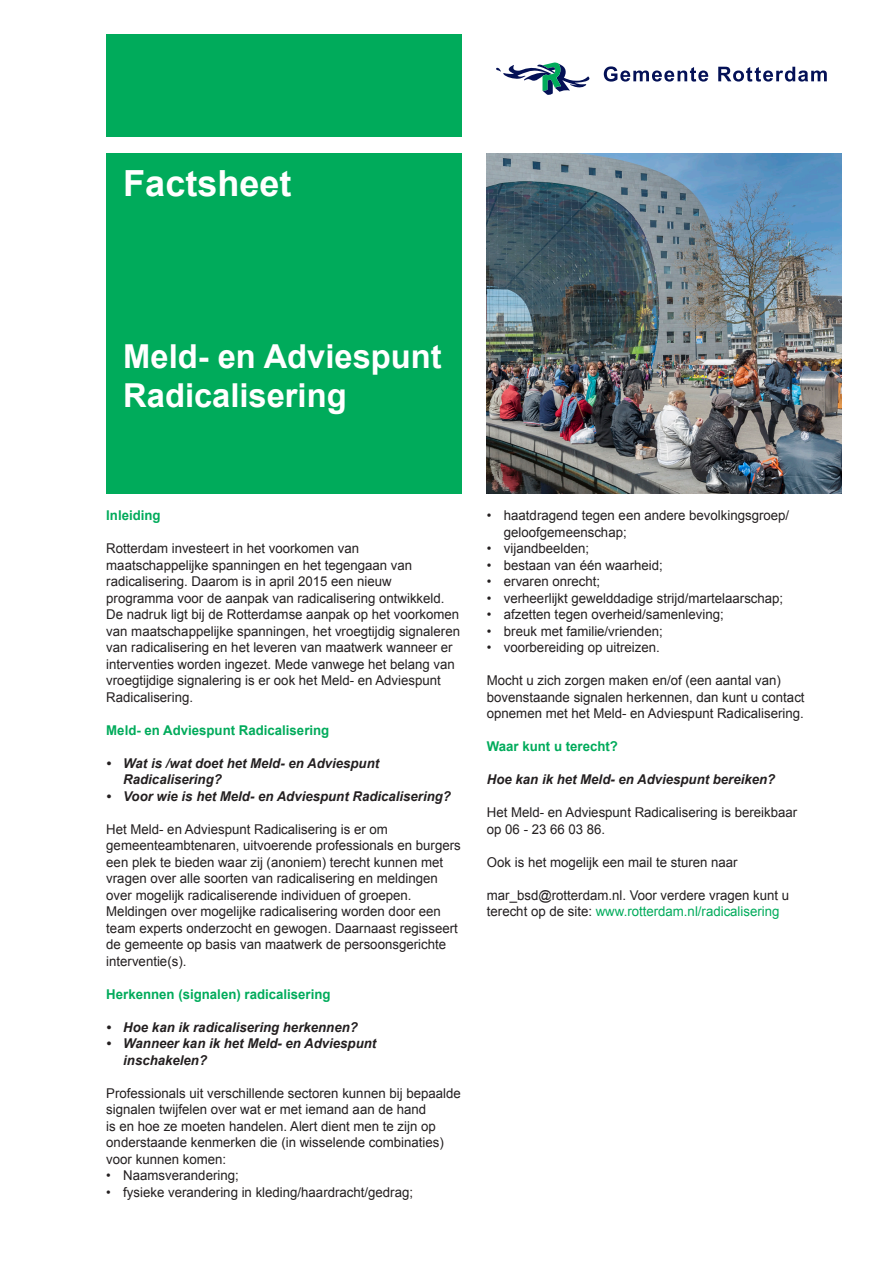
<style>
.page{position:relative;width:893px;height:1263px;background:#fff}
.page>*{position:absolute;margin:0;border:0;box-sizing:border-box;transform-origin:0 0}
.t1{font:700 36px "Arial";color:#fff}
.t2{font:700 33px/39.6px "Arial";color:#fff}
.t3{font:13.5px/16.5px "Arial";color:#231f20}
.t4{font:italic 700 13.5px/16.5px "Arial";color:#231f20}
.t5{font:700 13.5px "Arial";color:#00ab5b}
.t6{font:13.5px "Arial";color:#00ab5b}
.s1{color:#231f20}
</style>
<div class="page">
<div style="left:106px;top:34px;width:355px;height:102px;background:#00ab5b"></div>
<svg style="left:604px;top:66px;width:104px;height:16px"></svg>
<svg style="left:718px;top:67px;width:109px;height:15px"></svg>
<svg style="left:496px;top:62px;width:93px;height:33px"></svg>
<div style="left:106px;top:153px;width:355px;height:340px;background:#00ab5b"></div>
<img style="left:487px;top:153px;width:355px;height:340px">
<p class="t1" style="left:123px;top:160px;width:170px">Factsheet</p>
<p class="t2" style="left:123px;top:337px;width:320px">Meld- en Adviespunt<br>Radicalisering</p>
<p class="t5" style="left:106px;top:506px;width:56px">Inleiding</p>
<p class="t3" style="left:106px;top:540px;width:355px">Rotterdam investeert in het voorkomen van maatschappelijke spanningen en het tegengaan van radicalisering. Daarom is in april 2015 een nieuw programma voor de aanpak van radicalisering ontwikkeld.<br>De nadruk ligt bij de Rotterdamse aanpak op het voorkomen van maatschappelijke spanningen, het vroegtijdig signaleren van radicalisering en het leveren van maatwerk wanneer er interventies worden ingezet. Mede vanwege het belang van vroegtijdige signalering is er ook het Meld- en Adviespunt Radicalisering.</p>
<p class="t5" style="left:106px;top:721px;width:225px">Meld- en Adviespunt Radicalisering</p>
<p class="t4" style="left:123px;top:755px;width:257px;text-indent:-17px">• Wat is /wat doet het Meld- en Adviespunt<br>Radicalisering?</p>
<p class="t4" style="left:106px;top:788px;width:346px">• Voor wie is het Meld- en Adviespunt Radicalisering?</p>
<p class="t3" style="left:106px;top:821px;width:356px">Het Meld- en Adviespunt Radicalisering is er om gemeenteambtenaren, uitvoerende professionals en burgers een plek te bieden waar zij (anoniem) terecht kunnen met vragen over alle soorten van radicalisering en meldingen over mogelijk radicaliserende individuen of groepen.<br>Meldingen over mogelijke radicalisering worden door een team experts onderzocht en gewogen. Daarnaast regisseert de gemeente op basis van maatwerk de persoonsgerichte interventie(s).</p>
<p class="t5" style="left:106px;top:985px;width:226px">Herkennen (signalen) radicalisering</p>
<p class="t4" style="left:106px;top:1019px;width:253px">• Hoe kan ik radicalisering herkennen?</p>
<p class="t4" style="left:123px;top:1035px;width:254px;text-indent:-17px">• Wanneer kan ik het Meld- en Adviespunt inschakelen?</p>
<p class="t3" style="left:106px;top:1085px;width:356px">Professionals uit verschillende sectoren kunnen bij bepaalde signalen twijfelen over wat er met iemand aan de hand<br>is en hoe ze moeten handelen. Alert dient men te zijn op onderstaande kenmerken die (in wisselende combinaties) voor kunnen komen:</p>
<p class="t3" style="left:106px;top:1167px;width:134px">• Naamsverandering;</p>
<p class="t3" style="left:106px;top:1184px;width:308px">• fysieke verandering in kleding/haardracht/gedrag;</p>
<p class="t3" style="left:504px;top:507px;width:287px;text-indent:-17px">• haatdragend tegen een andere bevolkingsgroep/ geloofgemeenschap;</p>
<p class="t3" style="left:487px;top:540px;width:104px">• vijandbeelden;</p>
<p class="t3" style="left:487px;top:557px;width:177px">• bestaan van één waarheid;</p>
<p class="t3" style="left:487px;top:573px;width:115px">• ervaren onrecht;</p>
<p class="t3" style="left:487px;top:590px;width:298px">• verheerlijkt gewelddadige strijd/martelaarschap;</p>
<p class="t3" style="left:487px;top:606px;width:238px">• afzetten tegen overheid/samenleving;</p>
<p class="t3" style="left:487px;top:623px;width:177px">• breuk met familie/vrienden;</p>
<p class="t3" style="left:487px;top:639px;width:174px">• voorbereiding op uitreizen.</p>
<p class="t3" style="left:487px;top:672px;width:319px">Mocht u zich zorgen maken en/of (een aantal van) bovenstaande signalen herkennen, dan kunt u contact opnemen met het Meld- en Adviespunt Radicalisering.</p>
<p class="t5" style="left:487px;top:737px;width:133px">Waar kunt u terecht?</p>
<p class="t4" style="left:487px;top:771px;width:290px">Hoe kan ik het Meld- en Adviespunt bereiken?</p>
<p class="t3" style="left:487px;top:804px;width:312px">Het Meld- en Adviespunt Radicalisering is bereikbaar</p>
<p class="t3" style="left:487px;top:821px;width:120px">op 06 - 23 66 03 86.</p>
<p class="t3" style="left:487px;top:854px;width:252px">Ook is het mogelijk een mail te sturen naar</p>
<p class="t3" style="left:487px;top:887px;width:304px">mar_bsd@rotterdam.nl. Voor verdere vragen kunt u</p>
<p class="t6" style="left:487px;top:902px;width:294px"><span class="s1">terecht op de site:</span> www.rotterdam.nl/radicalisering</p>
</div>
